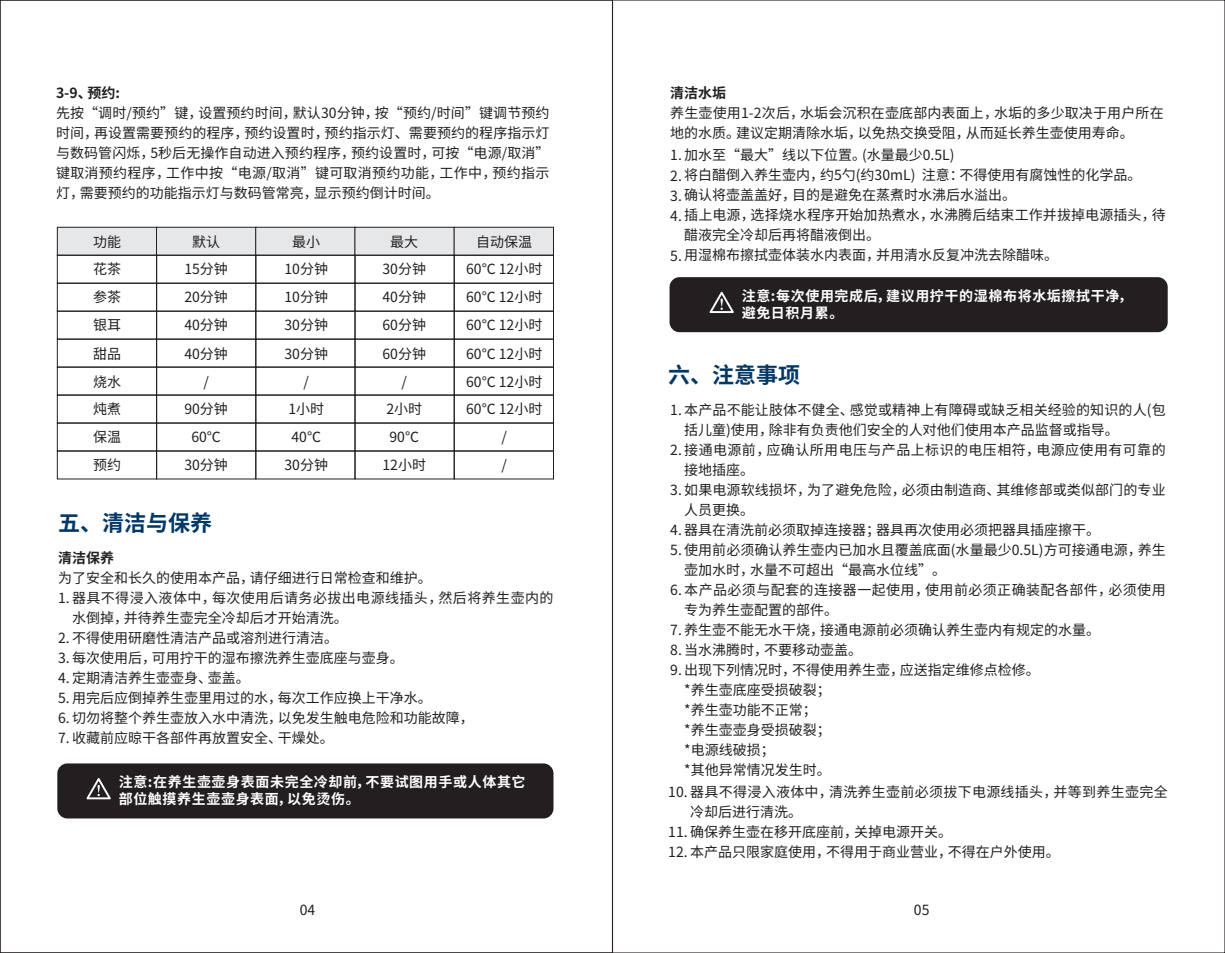
<style>
.page{position:relative;width:1225px;height:953px;background:#fff}
.page>*{position:absolute;margin:0;border:0;box-sizing:border-box;transform-origin:0 0}
.t1{font:700 22px "Source Han Sans SC";color:#003867}
.t2{font:14px/28px "Source Han Sans SC";color:#231f20}
.t3{font:14px/20px "Source Han Sans SC";letter-spacing:.03em;color:#231f20}
.t4{font:700 14px/16.8px "Source Han Sans CN";letter-spacing:.045em;color:#fff}
.t5{font:14px/20px "Source Han Sans SC";letter-spacing:.02em;color:#231f20}
.t6{font:700 14px "Source Han Sans SC";color:#231f20}
</style>
<div class="page">
<div style="left:57px;top:763px;width:496px;height:55px;background:#231f20;border-radius:10px"></div>
<svg style="left:86px;top:778px;width:25px;height:21px"></svg>
<div style="left:669px;top:277px;width:498px;height:55px;background:#231f20;border-radius:10px"></div>
<svg style="left:709px;top:291px;width:25px;height:22px"></svg>
<div style="left:57px;top:227px;width:100px;height:28px;background:#e6e7e9;border:1px solid #231f20"></div>
<div style="left:156px;top:227px;width:100px;height:28px;background:#e6e7e9;border:1px solid #231f20"></div>
<div style="left:255px;top:227px;width:100px;height:28px;background:#e6e7e9;border:1px solid #231f20"></div>
<div style="left:355px;top:227px;width:99px;height:28px;background:#e6e7e9;border:1px solid #231f20"></div>
<div style="left:454px;top:227px;width:100px;height:28px;background:#e6e7e9;border:1px solid #231f20"></div>
<div style="left:57px;top:255px;width:100px;height:28px;border:1px solid #231f20"></div>
<div style="left:57px;top:283px;width:100px;height:28px;border:1px solid #231f20"></div>
<div style="left:57px;top:311px;width:100px;height:28px;border:1px solid #231f20"></div>
<div style="left:57px;top:339px;width:100px;height:28px;border:1px solid #231f20"></div>
<div style="left:57px;top:367px;width:100px;height:28px;border:1px solid #231f20"></div>
<div style="left:57px;top:395px;width:100px;height:28px;border:1px solid #231f20"></div>
<div style="left:57px;top:423px;width:100px;height:28px;border:1px solid #231f20"></div>
<div style="left:57px;top:450px;width:100px;height:29px;border:1px solid #231f20"></div>
<div style="left:156px;top:255px;width:100px;height:28px;border:1px solid #231f20"></div>
<div style="left:156px;top:283px;width:100px;height:28px;border:1px solid #231f20"></div>
<div style="left:156px;top:311px;width:100px;height:28px;border:1px solid #231f20"></div>
<div style="left:156px;top:339px;width:100px;height:28px;border:1px solid #231f20"></div>
<div style="left:156px;top:367px;width:100px;height:28px;border:1px solid #231f20"></div>
<div style="left:156px;top:395px;width:100px;height:28px;border:1px solid #231f20"></div>
<div style="left:156px;top:423px;width:100px;height:28px;border:1px solid #231f20"></div>
<div style="left:156px;top:450px;width:100px;height:29px;border:1px solid #231f20"></div>
<div style="left:255px;top:255px;width:100px;height:28px;border:1px solid #231f20"></div>
<div style="left:255px;top:283px;width:100px;height:28px;border:1px solid #231f20"></div>
<div style="left:255px;top:311px;width:100px;height:28px;border:1px solid #231f20"></div>
<div style="left:255px;top:339px;width:100px;height:28px;border:1px solid #231f20"></div>
<div style="left:255px;top:367px;width:100px;height:28px;border:1px solid #231f20"></div>
<div style="left:255px;top:395px;width:100px;height:28px;border:1px solid #231f20"></div>
<div style="left:255px;top:423px;width:100px;height:28px;border:1px solid #231f20"></div>
<div style="left:255px;top:450px;width:100px;height:29px;border:1px solid #231f20"></div>
<div style="left:355px;top:255px;width:99px;height:28px;border:1px solid #231f20"></div>
<div style="left:355px;top:283px;width:99px;height:28px;border:1px solid #231f20"></div>
<div style="left:355px;top:311px;width:99px;height:28px;border:1px solid #231f20"></div>
<div style="left:355px;top:339px;width:99px;height:28px;border:1px solid #231f20"></div>
<div style="left:355px;top:367px;width:99px;height:28px;border:1px solid #231f20"></div>
<div style="left:355px;top:395px;width:99px;height:28px;border:1px solid #231f20"></div>
<div style="left:355px;top:423px;width:99px;height:28px;border:1px solid #231f20"></div>
<div style="left:355px;top:450px;width:99px;height:29px;border:1px solid #231f20"></div>
<div style="left:454px;top:255px;width:100px;height:28px;border:1px solid #231f20"></div>
<div style="left:454px;top:283px;width:100px;height:28px;border:1px solid #231f20"></div>
<div style="left:454px;top:311px;width:100px;height:28px;border:1px solid #231f20"></div>
<div style="left:454px;top:339px;width:100px;height:28px;border:1px solid #231f20"></div>
<div style="left:454px;top:367px;width:100px;height:28px;border:1px solid #231f20"></div>
<div style="left:454px;top:395px;width:100px;height:28px;border:1px solid #231f20"></div>
<div style="left:454px;top:423px;width:100px;height:28px;border:1px solid #231f20"></div>
<div style="left:454px;top:450px;width:100px;height:29px;border:1px solid #231f20"></div>
<p class="t6" style="left:56px;top:86px;width:66px">3-9、预约:</p>
<p class="t2" style="left:56px;top:103px;width:495px;line-height:20px;text-align:justify">先按“调时/预约”键，设置预约时间，默认30分钟，按“预约/时间”键调节预约时间，再设置需要预约的程序，预约设置时，预约指示灯、需要预约的程序指示灯与数码管闪烁，5秒后无操作自动进入预约程序，预约设置时，可按“电源/取消”键取消预约程序，工作中按“电源/取消”键可取消预约功能，工作中，预约指示灯，需要预约的功能指示灯与数码管常亮，显示预约倒计时间。</p>
<p class="t2" style="left:93px;top:227px;width:29px;text-align:justify">功能花茶参茶银耳甜品烧水炖煮保温预约</p>
<p class="t2" style="left:184px;top:227px;width:45px;text-align:center">默认<br>15分钟<br>20分钟<br>40分钟<br>40分钟/<br>90分钟<br>60℃<br>30分钟</p>
<p class="t2" style="left:284px;top:227px;width:45px;text-align:center">最小<br>10分钟<br>10分钟<br>30分钟<br>30分钟/<br>1小时<br>40℃<br>30分钟</p>
<p class="t2" style="left:382px;top:227px;width:45px;text-align:center">最大<br>30分钟<br>40分钟<br>60分钟<br>60分钟/<br>2小时<br>90℃<br>12小时</p>
<p class="t2" style="left:466px;top:227px;width:78px;text-align:center">自动保温<br>60℃ 12小时<br>60℃ 12小时<br>60℃ 12小时<br>60℃ 12小时<br>60℃ 12小时<br>60℃ 12小时/<br>/</p>
<h1 class="t1" style="left:58px;top:511px;width:155px">五、清洁与保养</h1>
<p class="t6" style="left:58px;top:550px;width:58px">清洁保养</p>
<p class="t2" style="left:58px;top:563px;width:375px">为了安全和长久的使用本产品，请仔细进行日常检查和维护。</p>
<p class="t3" style="left:72px;top:587px;width:483px;text-indent:-14px">1.器具不得浸入液体中，每次使用后请务必拔出电源线插头，然后将养生壶内的水倒掉，并待养生壶完全冷却后才开始清洗。</p>
<p class="t2" style="left:58px;top:623px;width:281px">2. 不得使用研磨性清洁产品或溶剂进行清洁。</p>
<p class="t2" style="left:58px;top:643px;width:347px">3. 每次使用后，可用拧干的湿布擦洗养生壶底座与壶身。</p>
<p class="t2" style="left:58px;top:663px;width:193px">4. 定期清洁养生壶壶身、壶盖。</p>
<p class="t2" style="left:58px;top:683px;width:375px">5. 用完后应倒掉养生壶里用过的水，每次工作应换上干净水。</p>
<p class="t2" style="left:58px;top:703px;width:417px">6. 切勿将整个养生壶放入水中清洗，以免发生触电危险和功能故障，</p>
<p class="t2" style="left:58px;top:723px;width:277px">7. 收藏前应晾干各部件再放置安全、干燥处。</p>
<p class="t4" style="left:119px;top:774px;width:408px">注意:在养生壶壶身表面未完全冷却前，不要试图用手或人体其它部位触摸养生壶壶身表面，以免烫伤。</p>
<p class="t6" style="left:670px;top:86px;width:57px">清洁水垢</p>
<p class="t2" style="left:670px;top:103px;width:495px;line-height:20px">养生壶使用1-2次后，水垢会沉积在壶底部内表面上，水垢的多少取决于用户所在地的水质。建议定期清除水垢，以免热交换受阻，从而延长养生壶使用寿命。</p>
<p class="t2" style="left:670px;top:141px;width:286px">1. 加水至“最大”线以下位置。(水量最少0.5L)</p>
<p class="t2" style="left:670px;top:161px;width:473px">2. 将白醋倒入养生壶内，约5勺(约30mL) 注意：不得使用有腐蚀性的化学品。</p>
<p class="t2" style="left:670px;top:181px;width:347px">3. 确认将壶盖盖好，目的是避免在蒸煮时水沸后水溢出。</p>
<p class="t2" style="left:684px;top:205px;width:483px;line-height:20px;text-indent:-14px">4. 插上电源，选择烧水程序开始加热煮水，水沸腾后结束工作并拔掉电源插头，待醋液完全冷却后再将醋液倒出。</p>
<p class="t2" style="left:670px;top:241px;width:389px">5. 用湿棉布擦拭壶体装水内表面，并用清水反复冲洗去除醋味。</p>
<p class="t4" style="left:741px;top:288px;width:392px">注意:每次使用完成后，建议用拧干的湿棉布将水垢擦拭干净，避免日积月累。</p>
<h1 class="t1" style="left:668px;top:363px;width:133px">六、注意事项</h1>
<p class="t2" style="left:670px;top:395px;width:497px">1. 本产品不能让肢体不健全、感觉或精神上有障碍或缺乏相关经验的知识的人(包</p>
<p class="t2" style="left:684px;top:415px;width:436px">括儿童)使用，除非有负责他们安全的人对他们使用本产品监督或指导。</p>
<p class="t3" style="left:670px;top:439px;width:497px">2.接通电源前，应确认所用电压与产品上标识的电压相符，电源应使用有可靠的</p>
<p class="t2" style="left:684px;top:455px;width:71px">接地插座。</p>
<p class="t2" style="left:684px;top:479px;width:483px;line-height:20px;text-indent:-14px">3. 如果电源软线损坏，为了避免危险，必须由制造商、其维修部或类似部门的专业人员更换。</p>
<p class="t2" style="left:670px;top:515px;width:431px">4. 器具在清洗前必须取掉连接器；器具再次使用必须把器具插座擦干。</p>
<p class="t2" style="left:670px;top:535px;width:497px">5. 使用前必须确认养生壶内已加水且覆盖底面(水量最少0.5L)方可接通电源，养生</p>
<p class="t2" style="left:684px;top:555px;width:263px">壶加水时，水量不可超出“最高水位线”。</p>
<p class="t3" style="left:670px;top:579px;width:497px">6.本产品必须与配套的连接器一起使用，使用前必须正确装配各部件，必须使用</p>
<p class="t2" style="left:684px;top:595px;width:155px">专为养生壶配置的部件。</p>
<p class="t2" style="left:670px;top:615px;width:431px">7. 养生壶不能无水干烧，接通电源前必须确认养生壶内有规定的水量。</p>
<p class="t2" style="left:670px;top:635px;width:193px">8. 当水沸腾时，不要移动壶盖。</p>
<p class="t2" style="left:684px;top:659px;width:357px;line-height:20px;text-indent:-14px">9. 出现下列情况时，不得使用养生壶，应送指定维修点检修。*养生壶底座受损破裂；<br>*养生壶功能不正常；<br>*养生壶壶身受损破裂；<br>*电源线破损；<br>*其他异常情况发生时。</p>
<p class="t5" style="left:690px;top:781px;width:479px;text-indent:-22px">10. 器具不得浸入液体中，清洗养生壶前必须拔下电源线插头，并等到养生壶完全冷却后进行清洗。</p>
<p class="t2" style="left:668px;top:817px;width:285px">11. 确保养生壶在移开底座前，关掉电源开关。</p>
<p class="t2" style="left:668px;top:837px;width:393px">12. 本产品只限家庭使用，不得用于商业营业，不得在户外使用。</p>
<p class="t2" style="left:300px;top:895px;width:17px">04</p>
<p class="t2" style="left:914px;top:895px;width:17px">05</p>
</div>
